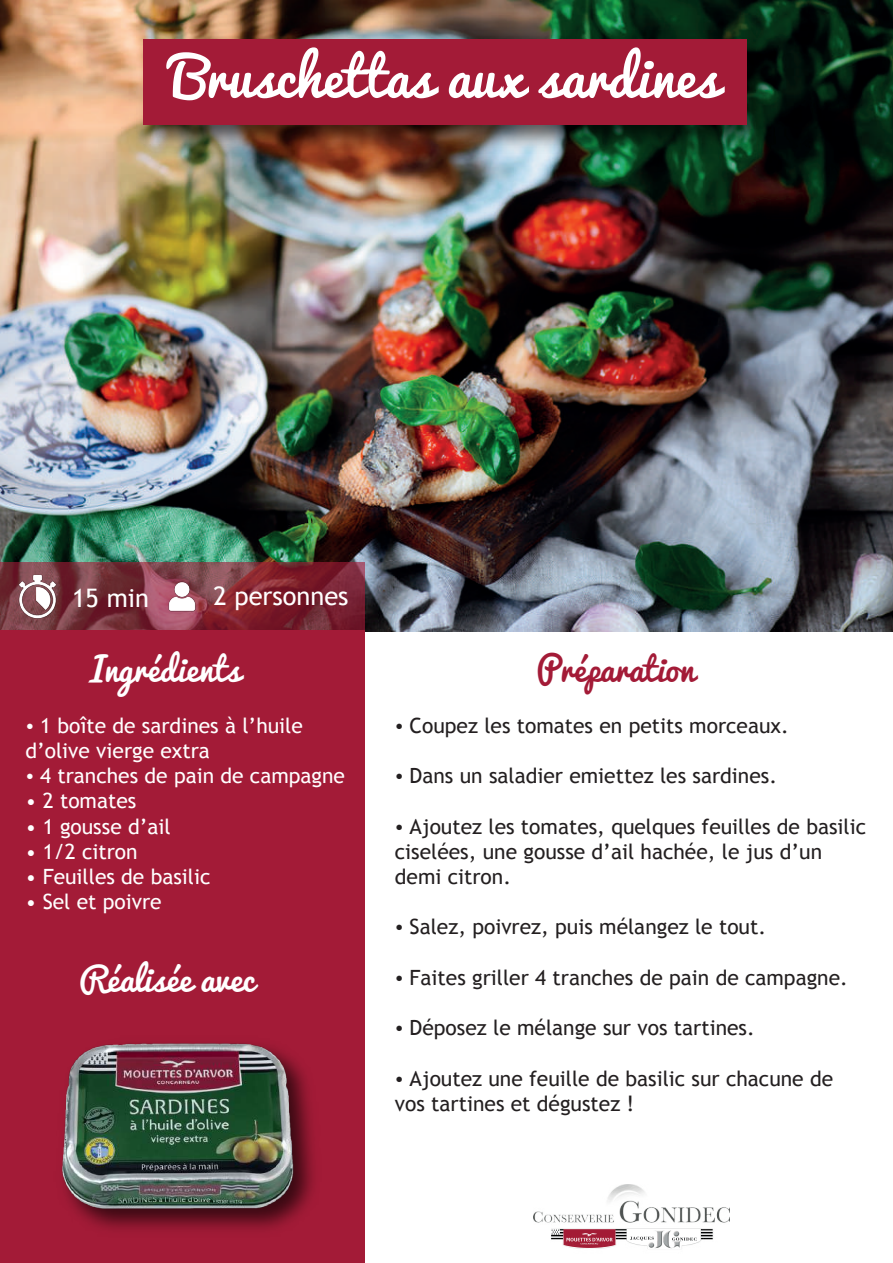
<style>
.page{position:relative;width:893px;height:1263px;background:#fff}
.page>*{position:absolute;margin:0;border:0;box-sizing:border-box;transform-origin:0 0}
.t1{font:54px "Pacifico";color:#fff}
.t2{font:33px "Pacifico";color:#fff}
.t3{font:33px "Pacifico";color:#a31b37}
.t4{font:25.5px "Trebuchet MS";color:#fff}
.t5{font:21px/25.2px "Trebuchet MS";color:#231f20}
.t6{font:21px/25.2px "Trebuchet MS";color:#fff}
.s1{font-family:"Montserrat"}
</style>
<div class="page">
<img style="left:0;top:0;width:893px;height:631px">
<div style="left:0;top:631px;width:364px;height:632px;background:#a31b37"></div>
<img style="left:131px;top:28px;width:649px;height:130px">
<div style="left:143px;top:40px;width:604px;height:85px;background:#a31b37"></div>
<img style="left:533px;top:1184px;width:197px;height:65px">
<svg style="left:75px;top:562px;width:289px;height:69px;background:#7a2935"></svg>
<img style="left:0;top:559px;width:75px;height:72px">
<img style="left:151px;top:565px;width:62px;height:63px">
<img style="left:61px;top:1043px;width:253px;height:187px">
<h1 class="t1" style="left:171px;top:48px;width:549px">Bruschettas aux sardines</h1>
<p class="t4" style="left:72px;top:583px;width:78px">15 min</p>
<p class="t4" style="left:213px;top:581px;width:137px">2 personnes</p>
<h2 class="t2" style="left:90px;top:651px;width:152px">Ingrédients</h2>
<p class="t6" style="left:25px;top:713px;width:279px"><span class="s1">•</span> 1 boîte de sardines à l’huile d’olive vierge extra</p>
<p class="t6" style="left:25px;top:763px;width:321px"><span class="s1">•</span> 4 tranches de pain de campagne</p>
<p class="t6" style="left:25px;top:789px;width:112px">• 2 tomates</p>
<p class="t6" style="left:25px;top:814px;width:147px">• 1 gousse d’ail</p>
<p class="t6" style="left:25px;top:839px;width:114px">• 1/2 citron</p>
<p class="t6" style="left:25px;top:864px;width:187px">• Feuilles de basilic</p>
<p class="t6" style="left:25px;top:889px;width:138px">• Sel et poivre</p>
<h2 class="t2" style="left:80px;top:961px;width:177px">Réalisée avec</h2>
<h2 class="t3" style="left:536px;top:651px;width:159px">Préparation</h2>
<p class="t5" style="left:395px;top:713px;width:395px"><span class="s1">•</span> Coupez les tomates en petits morceaux.</p>
<p class="t5" style="left:395px;top:763px;width:384px"><span class="s1">•</span> Dans un saladier emiettez les sardines.</p>
<p class="t5" style="left:395px;top:814px;width:473px"><span class="s1">•</span> Ajoutez les tomates, quelques feuilles de basilic ciselées, une gousse d’ail hachée, le jus d’un demi citron.</p>
<p class="t5" style="left:395px;top:915px;width:373px"><span class="s1">•</span> Salez, poivrez, puis mélangez le tout.</p>
<p class="t5" style="left:395px;top:965px;width:454px"><span class="s1">•</span> Faites griller 4 tranches de pain de campagne.</p>
<p class="t5" style="left:395px;top:1015px;width:361px"><span class="s1">•</span> Déposez le mélange sur vos tartines.</p>
<p class="t5" style="left:395px;top:1066px;width:440px"><span class="s1">•</span> Ajoutez une feuille de basilic sur chacune de vos tartines et dégustez !</p>
</div>
